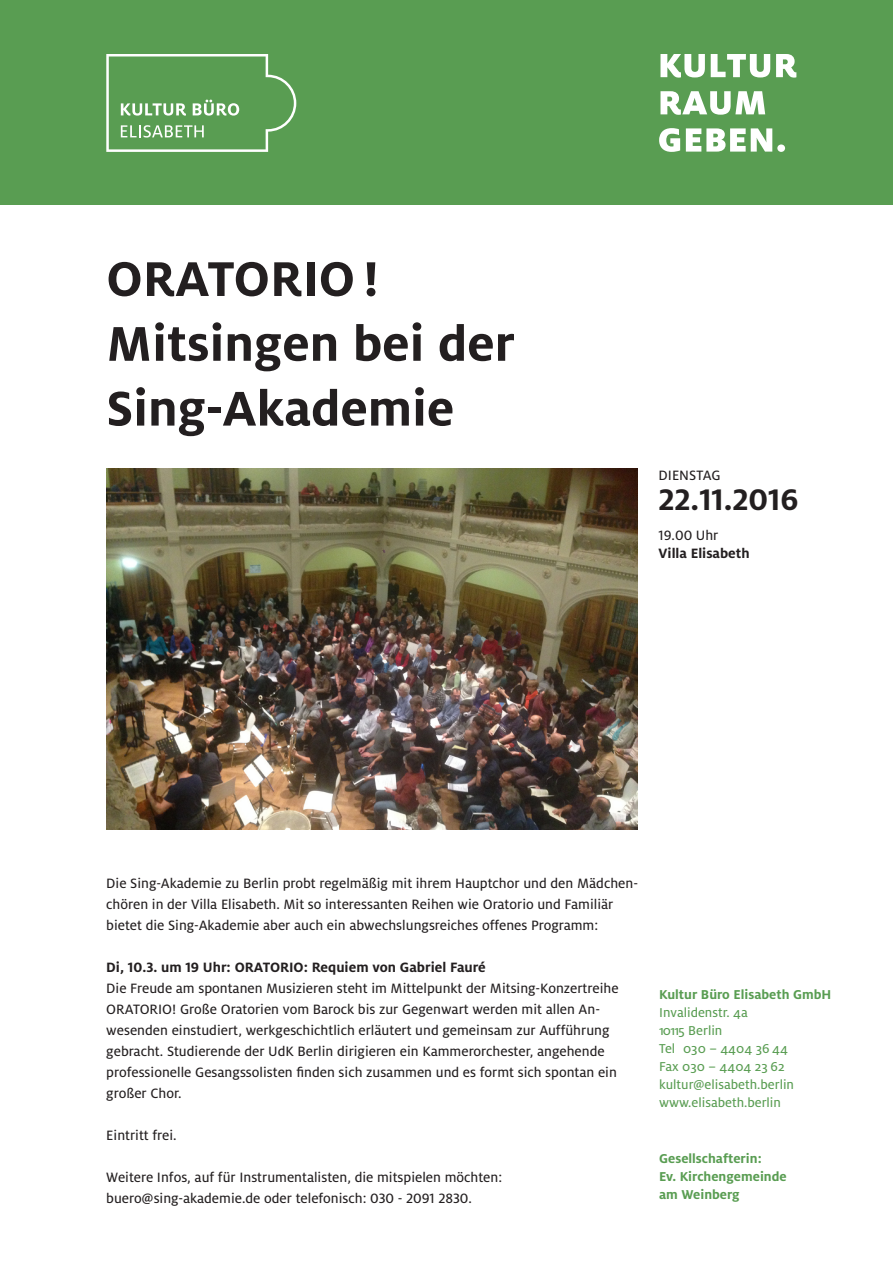
<style>
.page{position:relative;width:893px;height:1263px;background:#fff}
.page>*{position:absolute;margin:0;border:0;box-sizing:border-box;transform-origin:0 0}
.t1{font:700 54px/64.8px "Milo LF";color:#231f20}
.t2{font:700 33px "Milo LF";color:#231f20}
.t3{font:15px/21px "Milo LF Text";color:#231f20}
.t4{font:700 15px "Milo LF";color:#231f20}
.t5{font:700 15px "Milo";color:#231f20}
.t6{font:15px "Milo Text";color:#231f20}
.t7{font:14.25px/18px "Milo Text";color:#599d52}
.t8{font:700 14.25px/18px "Milo";color:#599d52}
</style>
<div class="page">
<div style="left:0;top:0;width:893px;height:204px;background:#599d52"></div>
<svg style="left:106px;top:54px;width:190px;height:98px"></svg>
<svg style="left:659px;top:128px;width:126px;height:24px"></svg>
<svg style="left:660px;top:91px;width:105px;height:24px"></svg>
<svg style="left:660px;top:54px;width:136px;height:24px"></svg>
<img style="left:106px;top:469px;width:532px;height:360px">
<h1 class="t1" style="left:106px;top:246px;width:410px">ORATORIO!<br>Mitsingen bei der<br>Sing-Akademie</h1>
<p class="t6" style="left:659px;top:467px;width:64px">Di enstag</p>
<h2 class="t2" style="left:659px;top:480px;width:141px">22.11.2016</h2>
<p class="t3" style="left:659px;top:524px;width:61px">19.00 Uhr</p>
<p class="t5" style="left:659px;top:544px;width:93px">Villa Elisabeth</p>
<p class="t3" style="left:106px;top:872px;width:533px">Die Sing-Akademie zu Berlin probt regelmäßig mit ihrem Hauptchor und den Mädchen&shy;chören in der Villa Elisabeth. Mit so interessanten Reihen wie Oratorio und Familiär bietet die Sing-Akademie aber auch ein abwechslungsreiches offenes Programm:</p>
<p class="t4" style="left:106px;top:958px;width:381px">Di, 10.3. um 19 Uhr: ORATORIO: Requiem von Gabriel Fauré</p>
<p class="t3" style="left:106px;top:977px;width:514px">Die Freude am spontanen Musizieren steht im Mittelpunkt der Mitsing-Konzertreihe ORATORIO! Große Oratorien vom Barock bis zur Gegenwart werden mit allen An&shy;wesenden einstudiert, werkgeschichtlich erläutert und gemeinsam zur Aufführung gebracht. Studierende der UdK Berlin dirigieren ein Kammerorchester, angehende professionelle Gesangssolisten finden sich zusammen und es formt sich spontan ein großer Chor.</p>
<p class="t3" style="left:106px;top:1124px;width:72px">Eintritt frei.</p>
<p class="t3" style="left:106px;top:1166px;width:397px">Weitere Infos, auf für Instrumentalisten, die mitspielen möchten: buero@sing-akademie.de oder telefonisch: 030 - 2091 2830.</p>
<p class="t8" style="left:659px;top:986px;width:174px">Kultur Büro Elisabeth GmbH</p>
<p class="t7" style="left:659px;top:1004px;width:136px">Invalidenstr. 4a<br>10115 Berlin<br>Tel 030 – 4404 36 44<br>Fax 030 – 4404 23 62 kultur@elisabeth.berlin www.elisabeth.berlin</p>
<p class="t8" style="left:659px;top:1149px;width:129px">Gesellschafterin:<br>Ev. Kirchengemeinde am Weinberg</p>
</div>
